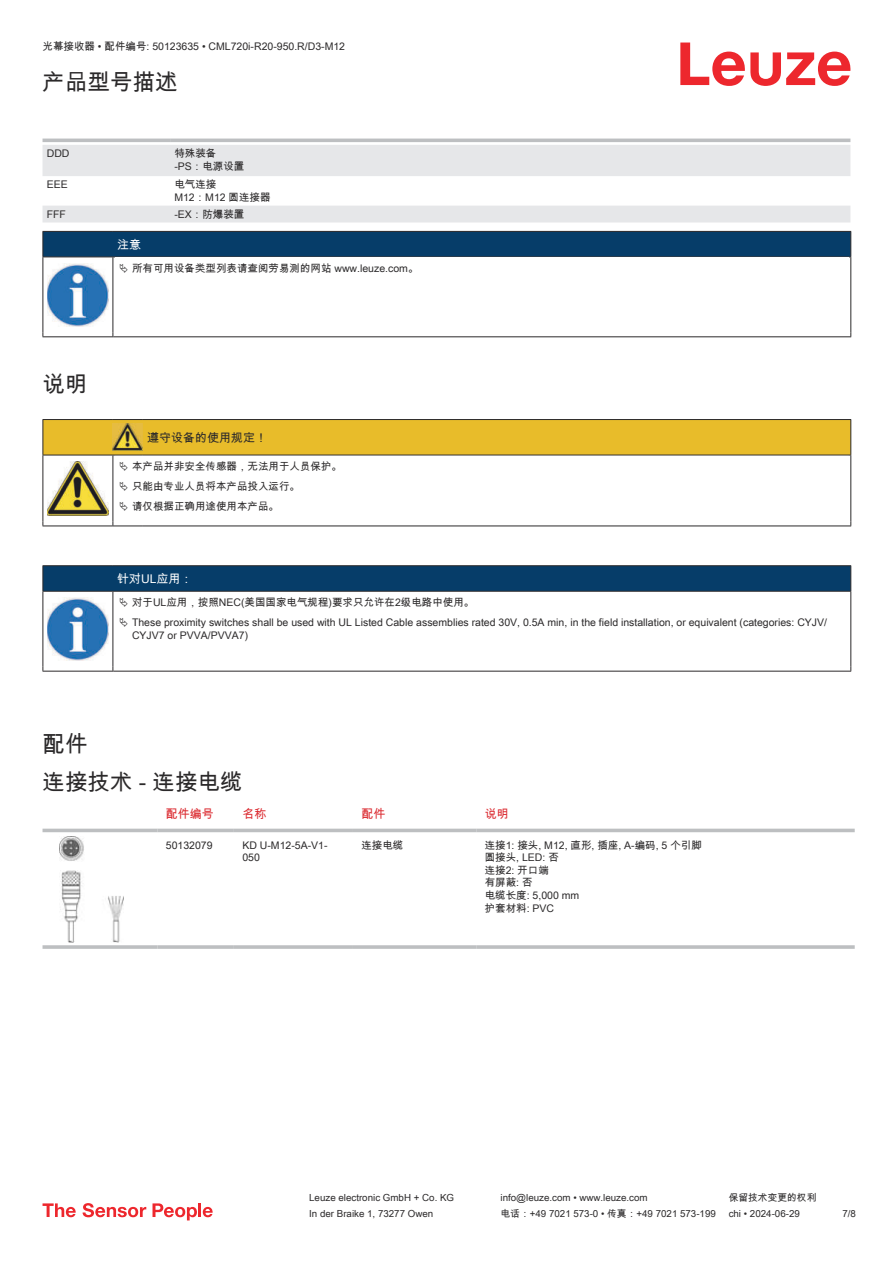
<style>
.page{position:relative;width:893px;height:1263px;background:#fff}
.page>*{position:absolute;margin:0;border:0;box-sizing:border-box;transform-origin:0 0}
.t1{font:22.5px/38.7px "Arial Unicode MS";color:#2b292a}
.t2{font:12px "Arial Unicode MS";color:#db2a30}
.t3{font:12px "Arial Unicode MS";color:#2b292a}
.t4{font:12px "Arial Unicode MS";color:#fff}
.t5{font:10.5px/12.6px "Arial Unicode MS";color:#2b292a}
.t6{font:9.75px "Arial Unicode MS";color:#2b292a}
</style>
<div class="page">
<svg style="left:680px;top:43px;width:170px;height:43px"></svg>
<svg style="left:43px;top:138px;width:807px;height:1px"></svg>
<svg style="left:43px;top:145px;width:807px;height:77px;fill:#e6e7e9"></svg>
<hr style="left:43px;top:139px;width:127px;height:3px;background:#bdbfc1">
<hr style="left:170px;top:139px;width:680px;height:3px;background:#bdbfc1">
<div style="left:43px;top:828px;width:812px;height:5px;background:#eeefef"></div>
<hr style="left:43px;top:829px;width:114px;height:3px;background:#bdbfc1">
<hr style="left:157px;top:829px;width:77px;height:3px;background:#bdbfc1">
<hr style="left:234px;top:829px;width:119px;height:3px;background:#bdbfc1">
<hr style="left:353px;top:829px;width:123px;height:3px;background:#bdbfc1">
<hr style="left:476px;top:829px;width:379px;height:3px;background:#bdbfc1">
<hr style="left:43px;top:945px;width:114px;height:4px;background:#bdbfc1">
<hr style="left:157px;top:945px;width:77px;height:4px;background:#c7c9ca">
<hr style="left:234px;top:945px;width:119px;height:4px;background:#bdbfc1">
<hr style="left:353px;top:945px;width:123px;height:4px;background:#bdbfc1">
<hr style="left:476px;top:945px;width:379px;height:4px;background:#c7c9ca">
<img style="left:59px;top:836px;width:65px;height:107px">
<svg style="left:43px;top:1203px;width:33px;height:14px"></svg>
<svg style="left:83px;top:1203px;width:63px;height:14px"></svg>
<svg style="left:153px;top:1203px;width:44px;height:17px"></svg>
<hr style="left:198px;top:1203px;width:3px;height:14px;background:#ed272d">
<svg style="left:203px;top:1207px;width:10px;height:10px"></svg>
<hr style="left:43px;top:257px;width:70px;height:1px;background:#2b292a">
<svg style="left:43px;top:231px;width:808px;height:26px;background:#093c65"></svg>
<hr style="left:113px;top:257px;width:738px;height:1px;background:#2b292a">
<hr style="left:43px;top:257px;width:1px;height:75px;background:#2b292a">
<hr style="left:113px;top:257px;width:1px;height:75px;background:#2b292a">
<hr style="left:850px;top:257px;width:1px;height:75px;background:#2b292a">
<hr style="left:43px;top:336px;width:70px;height:1px;background:#2b292a">
<hr style="left:113px;top:336px;width:738px;height:1px;background:#2b292a">
<img style="left:47px;top:263px;width:61px;height:63px">
<hr style="left:43px;top:526px;width:70px;height:1px;background:#2b292a">
<hr style="left:113px;top:526px;width:30px;height:1px;background:#2b292a">
<hr style="left:143px;top:526px;width:708px;height:1px;background:#2b292a">
<svg style="left:44px;top:645px;width:806px;height:26px"></svg>
<hr style="left:43px;top:565px;width:70px;height:1px;background:#2b292a">
<hr style="left:113px;top:565px;width:738px;height:1px;background:#2b292a">
<hr style="left:43px;top:592px;width:1px;height:75px;background:#2b292a">
<hr style="left:113px;top:592px;width:1px;height:75px;background:#2b292a">
<hr style="left:850px;top:592px;width:1px;height:75px;background:#2b292a">
<hr style="left:43px;top:671px;width:70px;height:1px;background:#2b292a">
<hr style="left:113px;top:671px;width:738px;height:1px;background:#2b292a">
<img style="left:47px;top:645px;width:61px;height:15px">
<svg style="left:43px;top:419px;width:808px;height:107px"></svg>
<svg style="left:43px;top:566px;width:808px;height:79px"></svg>
<p class="t5" style="left:43px;top:40px;width:304px">光幕接收器 • 配件编号: 50123635 • CML720i-R20-950.R/D3-M12</p>
<h1 class="t1" style="left:43px;top:62px;width:136px">产品型号描述</h1>
<p class="t5" style="left:47px;top:147px;width:24px">DDD</p>
<p class="t5" style="left:174px;top:147px;width:72px">特殊装备<br>-PS：电源设置</p>
<p class="t5" style="left:47px;top:178px;width:23px">EEE</p>
<p class="t5" style="left:174px;top:178px;width:98px">电气连接<br>M12：M12 圆连接器</p>
<p class="t5" style="left:47px;top:208px;width:21px">FFF</p>
<p class="t5" style="left:174px;top:208px;width:72px">-EX：防爆装置</p>
<p class="t4" style="left:117px;top:236px;width:25px">注意</p>
<p class="t5" style="left:132px;top:261px;width:288px">所有可用设备类型列表请查阅劳易测的网站 www.leuze.com。</p>
<h1 class="t1" style="left:43px;top:364px;width:46px">说明</h1>
<p class="t3" style="left:147px;top:429px;width:121px">遵守设备的使用规定！</p>
<p class="t5" style="left:132px;top:456px;width:211px;line-height:20.2px">本产品并非安全传感器，无法用于人员保护。只能由专业人员将本产品投入运行。<br>请仅根据正确用途使用本产品。</p>
<p class="t4" style="left:117px;top:570px;width:77px">针对UL应用：</p>
<p class="t5" style="left:132px;top:592px;width:697px;line-height:20.2px">对于UL应用，按照NEC(美国国家电气规程)要求只允许在2级电路中使用。<br>These proximity switches shall be used with UL Listed Cable assemblies rated 30V, 0.5A min, in the field installation, or equivalent (categories: CYJV/</p>
<p class="t5" style="left:132px;top:629px;width:118px">CYJV7 or PVVA/PVVA7)</p>
<h1 class="t1" style="left:43px;top:724px;width:202px">配件<br>连接技术 - 连接电缆</h1>
<p class="t2" style="left:166px;top:805px;width:49px">配件编号</p>
<p class="t2" style="left:242px;top:805px;width:25px">名称</p>
<p class="t2" style="left:361px;top:805px;width:25px">配件</p>
<p class="t2" style="left:485px;top:805px;width:25px">说明</p>
<p class="t5" style="left:166px;top:838px;width:48px">50132079</p>
<p class="t5" style="left:242px;top:838px;width:87px">KD U-M12-5A-V1-<br>050</p>
<p class="t5" style="left:361px;top:838px;width:43px">连接电缆</p>
<p class="t5" style="left:485px;top:838px;width:219px">连接1: 接头, M12, 直形, 插座, A-编码, 5 个引脚圆接头, LED: 否<br>连接2: 开口端<br>有屏蔽: 否<br>电缆长度: 5,000 mm<br>护套材料: PVC</p>
<p class="t6" style="left:309px;top:1191px;width:146px">Leuze electronic GmbH + Co. KG</p>
<p class="t6" style="left:501px;top:1191px;width:149px">info@leuze.com • www.leuze.com</p>
<p class="t6" style="left:729px;top:1191px;width:89px">保留技术变更的权利</p>
<p class="t6" style="left:309px;top:1206px;width:126px">In der Braike 1, 73277 Owen</p>
<p class="t6" style="left:501px;top:1206px;width:217px">电话：+49 7021 573-0 • 传真：+49 7021 573-199</p>
<p class="t6" style="left:729px;top:1206px;width:73px">chi • 2024-06-29</p>
<p class="t6" style="left:842px;top:1206px;width:15px">7/8</p>
</div>
